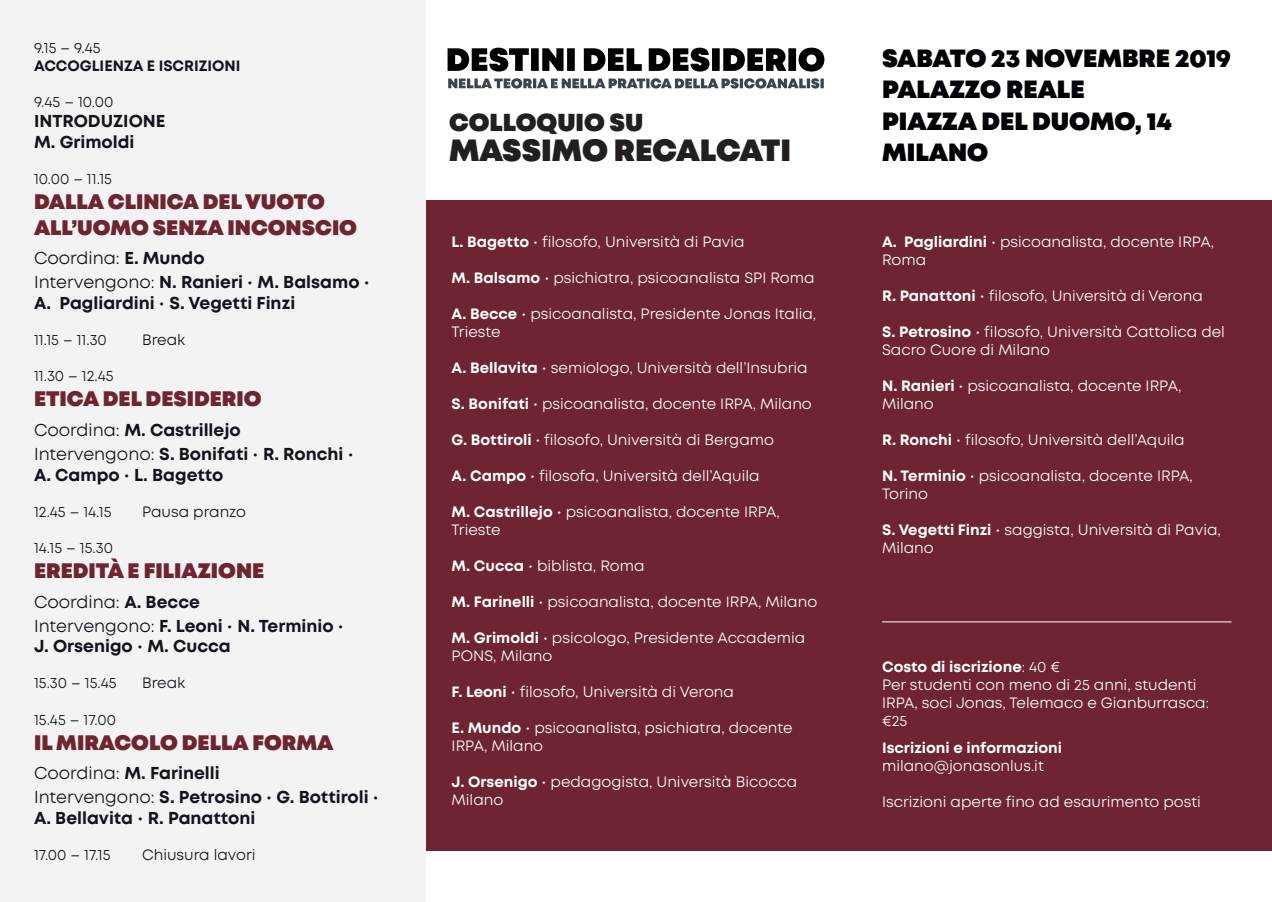
<style>
.page{position:relative;width:1272px;height:902px;background:#fff}
.page>*{position:absolute;margin:0;border:0;box-sizing:border-box;transform-origin:0 0}
.paragrafi{font:900 30.6px "Mont";letter-spacing:-.005em;color:#231f20}
.paragrafi-2{font:900 24.9px "Mont";color:#010107}
.paragrafi-3{font:900 24.6px "Mont";color:#231f20}
.paragrafi-4{font:900 21px "Mont";color:#6e2531}
.paragrafi-5{font:700 17.25px/20.7px "Mont";color:#11141d}
.paragrafi-6{font:17.25px "Mont";color:#11141d}
.paragrafi-7{font:15px/18px "Mont";color:#fff}
.paragrafi-8{font:15px "Mont";color:#11141d}
.paragrafi-9{font:700 15px "Mont";color:#fff}
.paragrafi-10{font:700 15px "Mont";color:#11141d}
.s1{font-weight:700}
.s2{font-weight:400}
</style>
<div class="page">
<div style="left:425px;top:200px;width:846px;height:650px;background:#6e2531"></div>
<div style="left:0;top:0;width:425px;height:901px;background:#f3f3f3"></div>
<svg style="left:447px;top:48px;width:377px;height:24px"></svg>
<svg style="left:448px;top:78px;width:375px;height:10px"></svg>
<hr style="left:882px;top:621px;width:349px;height:1px;background:#fff">
<p class="paragrafi-8" style="left:34px;top:38px;width:68px">9.15 – 9.45</p>
<p class="paragrafi-10" style="left:34px;top:56px;width:208px">ACCOGLIENZA E ISCRIZIONI</p>
<p class="paragrafi-8" style="left:34px;top:92px;width:81px">9.45 – 10.00</p>
<p class="paragrafi-5" style="left:34px;top:111px;width:133px">INTRODUZIONE</p>
<p class="paragrafi-5" style="left:34px;top:132px;width:102px">M. Grimoldi</p>
<p class="paragrafi-8" style="left:34px;top:169px;width:79px">10.00 – 11.15</p>
<p class="paragrafi-4" style="left:34px;top:188px;width:292px">DALLA CLINICA DEL VUOTO</p>
<p class="paragrafi-4" style="left:34px;top:213px;width:324px">ALL’UOMO SENZA INCONSCIO</p>
<p class="paragrafi-6" style="left:34px;top:247px;width:172px">Coordina: <span class="s1">E. Mundo</span></p>
<p class="paragrafi-5" style="left:34px;top:272px;width:337px"><span class="s2">Intervengono:</span> N. Ranieri <span class="s2">•</span> M. Balsamo <span class="s2">•</span></p>
<p class="paragrafi-5" style="left:34px;top:293px;width:263px">A. Pagliardini <span class="s2">•</span> S. Vegetti Finzi</p>
<p class="paragrafi-8" style="left:34px;top:330px;width:74px">11.15 – 11.30</p>
<p class="paragrafi-8" style="left:142px;top:330px;width:45px">Break</p>
<p class="paragrafi-8" style="left:34px;top:366px;width:81px">11.30 – 12.45</p>
<p class="paragrafi-4" style="left:34px;top:385px;width:229px">ETICA DEL DESIDERIO</p>
<p class="paragrafi-5" style="left:34px;top:419px;width:208px"><span class="s2">Coordina:</span> M. Castrillejo</p>
<p class="paragrafi-5" style="left:34px;top:443px;width:321px"><span class="s2">Intervengono:</span> S. Bonifati <span class="s2">•</span> R. Ronchi <span class="s2">•</span></p>
<p class="paragrafi-5" style="left:34px;top:464px;width:191px">A. Campo <span class="s2">•</span> L. Bagetto</p>
<p class="paragrafi-8" style="left:34px;top:502px;width:79px">12.45 – 14.15</p>
<p class="paragrafi-8" style="left:142px;top:502px;width:105px">Pausa pranzo</p>
<p class="paragrafi-8" style="left:34px;top:538px;width:80px">14.15 – 15.30</p>
<p class="paragrafi-4" style="left:34px;top:557px;width:232px">EREDITÀ E FILIAZIONE</p>
<p class="paragrafi-6" style="left:34px;top:590px;width:167px">Coordina: <span class="s1">A. Becce</span></p>
<p class="paragrafi-5" style="left:34px;top:615px;width:311px"><span class="s2">Intervengono:</span> F. Leoni <span class="s2">•</span> N. Terminio <span class="s2">•</span></p>
<p class="paragrafi-5" style="left:34px;top:636px;width:198px">J. Orsenigo <span class="s2">•</span> M. Cucca</p>
<p class="paragrafi-8" style="left:34px;top:673px;width:84px">15.30 – 15.45</p>
<p class="paragrafi-8" style="left:142px;top:673px;width:45px">Break</p>
<p class="paragrafi-8" style="left:34px;top:709px;width:83px">15.45 – 17.00</p>
<p class="paragrafi-4" style="left:34px;top:728px;width:301px">IL MIRACOLO DELLA FORMA</p>
<p class="paragrafi-5" style="left:34px;top:763px;width:187px"><span class="s2">Coordina:</span> M. Farinelli</p>
<p class="paragrafi-5" style="left:34px;top:787px;width:346px"><span class="s2">Intervengono:</span> S. Petrosino <span class="s2">•</span> G. Bottiroli <span class="s2">•<br></span>A. Bellavita <span class="s2">•</span> R. Panattoni</p>
<p class="paragrafi-8" style="left:34px;top:845px;width:78px">17.00 – 17.15</p>
<p class="paragrafi-8" style="left:142px;top:845px;width:115px">Chiusura lavori</p>
<p class="paragrafi-3" style="left:449px;top:106px;width:196px">COLLOQUIO SU</p>
<p class="paragrafi" style="left:449px;top:130px;width:343px">MASSIMO RECALCATI</p>
<p class="paragrafi-7" style="left:451px;top:233px;width:294px"><span class="s1">L. Bagetto</span> • filosofo, Università di Pavia</p>
<p class="paragrafi-7" style="left:451px;top:269px;width:364px"><span class="s1">M. Balsamo</span> • psichiatra, psicoanalista SPI Roma</p>
<p class="paragrafi-7" style="left:451px;top:305px;width:366px"><span class="s1">A. Becce</span> • psicoanalista, Presidente Jonas Italia,<br>Trieste</p>
<p class="paragrafi-7" style="left:451px;top:359px;width:357px"><span class="s1">A. Bellavita</span> • semiologo, Università dell’Insubria</p>
<p class="paragrafi-7" style="left:451px;top:395px;width:362px"><span class="s1">S. Bonifati</span> • psicoanalista, docente IRPA, Milano</p>
<p class="paragrafi-7" style="left:451px;top:431px;width:324px"><span class="s1">G. Bottiroli</span> • filosofo, Università di Bergamo</p>
<p class="paragrafi-7" style="left:451px;top:467px;width:309px"><span class="s1">A. Campo</span> • filosofa, Università dell’Aquila</p>
<p class="paragrafi-7" style="left:451px;top:503px;width:330px"><span class="s1">M. Castrillejo</span> • psicoanalista, docente IRPA,<br>Trieste</p>
<p class="paragrafi-7" style="left:451px;top:557px;width:194px"><span class="s1">M. Cucca</span> • biblista, Roma</p>
<p class="paragrafi-7" style="left:451px;top:593px;width:367px"><span class="s1">M. Farinelli</span> • psicoanalista, docente IRPA, Milano</p>
<p class="paragrafi-7" style="left:451px;top:629px;width:355px"><span class="s1">M. Grimoldi</span> • psicologo, Presidente Accademia<br>PONS, Milano</p>
<p class="paragrafi-7" style="left:451px;top:683px;width:284px"><span class="s1">F. Leoni</span> • filosofo, Università di Verona</p>
<p class="paragrafi-7" style="left:451px;top:719px;width:342px"><span class="s1">E. Mundo</span> • psicoanalista, psichiatra, docente<br>IRPA, Milano</p>
<p class="paragrafi-7" style="left:451px;top:773px;width:347px"><span class="s1">J. Orsenigo</span> • pedagogista, Università Bicocca<br>Milano</p>
<p class="paragrafi-2" style="left:882px;top:42px;width:350px">SABATO 23 NOVEMBRE 2019</p>
<p class="paragrafi-2" style="left:882px;top:73px;width:204px">PALAZZO REALE</p>
<p class="paragrafi-2" style="left:882px;top:105px;width:291px">PIAZZA DEL DUOMO, 14</p>
<p class="paragrafi-2" style="left:882px;top:136px;width:108px">MILANO</p>
<p class="paragrafi-7" style="left:882px;top:233px;width:333px"><span class="s1">A. Pagliardini</span> • psicoanalista, docente IRPA,<br>Roma</p>
<p class="paragrafi-7" style="left:882px;top:287px;width:322px"><span class="s1">R. Panattoni</span> • filosofo, Università di Verona</p>
<p class="paragrafi-7" style="left:882px;top:323px;width:344px"><span class="s1">S. Petrosino</span> • filosofo, Università Cattolica del<br>Sacro Cuore di Milano</p>
<p class="paragrafi-7" style="left:882px;top:377px;width:301px"><span class="s1">N. Ranieri</span> • psicoanalista, docente IRPA,<br>Milano</p>
<p class="paragrafi-7" style="left:882px;top:431px;width:304px"><span class="s1">R. Ronchi</span> • filosofo, Università dell’Aquila</p>
<p class="paragrafi-7" style="left:882px;top:467px;width:312px"><span class="s1">N. Terminio</span> • psicoanalista, docente IRPA,<br>Torino</p>
<p class="paragrafi-7" style="left:882px;top:521px;width:340px"><span class="s1">S. Vegetti Finzi</span> • saggista, Università di Pavia,<br>Milano</p>
<p class="paragrafi-9" style="left:882px;top:656px;width:180px">Costo di iscrizione<span class="s2">: 40 €</span></p>
<p class="paragrafi-7" style="left:882px;top:675px;width:328px">Per studenti con meno di 25 anni, studenti<br>IRPA, soci Jonas, Telemaco e Gianburrasca: €25</p>
<p class="paragrafi-9" style="left:882px;top:737px;width:181px">Iscrizioni e informazioni</p>
<p class="paragrafi-7" style="left:882px;top:756px;width:163px">milano@jonasonlus.it</p>
<p class="paragrafi-7" style="left:882px;top:792px;width:320px">Iscrizioni aperte fino ad esaurimento posti</p>
</div>
